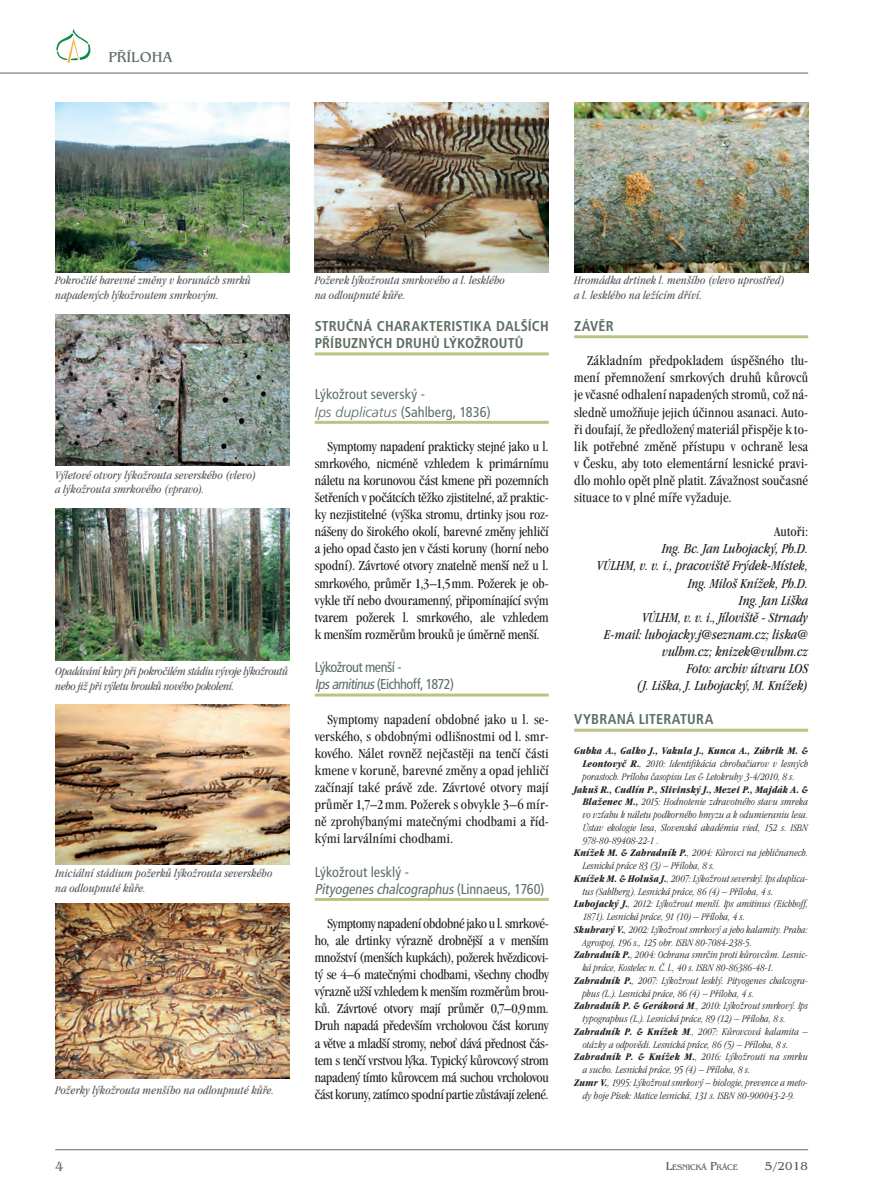
<style>
.page{position:relative;width:872px;height:1195px;background:#fff}
.page>*{position:absolute;margin:0;border:0;box-sizing:border-box;transform-origin:0 0}
.t1{font:15px "Benguiat CE";color:#5b6f62}
.t2{font:condensed 14.25px/17.1px "Garamond CE";letter-spacing:.005em;color:#231f20;text-align:justify}
.t3{font:italic condensed 14.25px/17.1px "Garamond CE";color:#231f20;text-align:right}
.t4{font:condensed 14.25px/17.1px "Frutiger CE";color:#5b6f62}
.t5{font:700 condensed 14.25px/17.1px "Frutiger CE";letter-spacing:.01em;color:#5b6f62}
.t6{font:condensed 14.25px/17.1px "Frutiger CE";letter-spacing:-.035em;color:#5b6f62}
.t7{font:13.5px "Benguiat CE";color:#5b6f62}
.t8{font:italic condensed 12px/14.4px "Garamond CE";letter-spacing:.01em;color:#57585a}
.t9{font:italic condensed 12px/14.4px "Garamond CE";letter-spacing:-.02em;color:#57585a}
.t10{font:12px "Benguiat CE";color:#4c5963}
.t11{font:italic 300 condensed 10.5px/12.8px "Garamond CE";letter-spacing:.015em;color:#231f20;text-align:justify}
.t12{font:italic 700 condensed 10.5px "Garamond CE";letter-spacing:.01em;color:#231f20}
.t13{font:8.4px "Benguiat CE";letter-spacing:-.03em;color:#4c5963}
.s1{font-weight:300;font-style:italic;font-stretch:normal}
.s2{font-style:italic}
.s3{font-weight:700}
.s4{font-size:12px}
</style>
<div class="page">
<hr style="left:55px;top:1149px;width:753px;height:1px;background:#5b6f62">
<hr style="left:0;top:73px;width:808px;height:1px;background:#5b6f62">
<svg style="left:56px;top:28px;width:35px;height:35px"></svg>
<hr style="left:574px;top:335px;width:234px;height:3px;background:#bac481">
<hr style="left:574px;top:729px;width:234px;height:3px;background:#bac481">
<hr style="left:315px;top:352px;width:233px;height:3px;background:#bac481">
<hr style="left:315px;top:421px;width:233px;height:3px;background:#bac481">
<hr style="left:315px;top:693px;width:233px;height:3px;background:#bac481">
<hr style="left:315px;top:898px;width:233px;height:3px;background:#bac481">
<img style="left:55px;top:102px;width:234px;height:170px">
<img style="left:55px;top:704px;width:234px;height:160px">
<img style="left:55px;top:315px;width:234px;height:151px">
<img style="left:55px;top:904px;width:234px;height:174px">
<img style="left:55px;top:509px;width:234px;height:151px">
<img style="left:574px;top:102px;width:234px;height:170px">
<img style="left:315px;top:102px;width:233px;height:170px">
<p class="t1" style="left:108px;top:49px;width:65px">Příloha</p>
<p class="t8" style="left:55px;top:274px;width:197px">Pokročilé barevné změny v korunách smrků napadených lýkožroutem smrkovým.</p>
<p class="t8" style="left:55px;top:468px;width:203px">Výletové otvory lýkožrouta severského (vlevo) a lýkožrouta smrkového (vpravo).</p>
<p class="t9" style="left:55px;top:665px;width:234px">Opadávání kůry při pokročilém stádiu vývoje lýkožroutů nebo již při výletu brouků nového pokolení.</p>
<p class="t8" style="left:55px;top:867px;width:219px">Iniciální stádium požerků lýkožrouta severského na odloupnuté kůře.</p>
<p class="t8" style="left:55px;top:1084px;width:220px">Požerky lýkožrouta menšího na odloupnuté kůře.</p>
<p class="t8" style="left:315px;top:274px;width:192px">Požerek lýkožrouta smrkového a l. lesklého na odloupnuté kůře.</p>
<p class="t5" style="left:315px;top:318px;width:235px">STRUČNÁ CHARAKTERISTIKA DALŠÍCH<br>PŘÍBUZNÝCH DRUHŮ LÝKOŽROUTŮ</p>
<p class="t4" style="left:315px;top:386px;width:177px">Lýkožrout severský -<br><span class="s1">Ips duplicatus</span> (Sahlberg, 1836)</p>
<p class="t2" style="left:315px;top:438px;width:235px;text-indent:13px">Symptomy napadení prakticky stejné jako u l. smrkového, nicméně vzhledem k primárnímu náletu na korunovou část kmene při pozemních šetřeních v počátcích těžko zjistitelné, až praktic&shy;ky nezjistitelné (výška stromu, drtinky jsou roz&shy;nášeny do širokého okolí, barevné změny jehličí a jeho opad často jen v části koruny (horní nebo spodní). Závrtové otvory znatelně menší než u l. smrkového, průměr 1,3–1,5mm. Požerek je ob&shy;vykle tří nebo dvouramenný, připomínající svým tvarem požerek l. smrkového, ale vzhledem k menším rozměrům brouků je úměrně menší.</p>
<p class="t6" style="left:315px;top:659px;width:141px">Lýkožrout menší -<br><span class="s2">Ipsamitinus</span>(Eichhoff, 1872)</p>
<p class="t2" style="left:315px;top:711px;width:235px;text-indent:13px">Symptomy napadení obdobné jako u l. se&shy;verského, s obdobnými odlišnostmi od l. smr&shy;kového. Nálet rovněž nejčastěji na tenčí části kmene v koruně, barevné změny a opad jehličí začínají také právě zde. Závrtové otvory mají průměr 1,7–2mm. Požerek s obvykle 3–6 mír&shy;ně zprohýbanými matečnými chodbami a říd&shy;kými larválními chodbami.</p>
<p class="t4" style="left:315px;top:863px;width:231px">Lýkožrout lesklý -<br><span class="s2">Pityogeneschalcographus</span>( L i n n a e u s , 17 6 0 )</p>
<p class="t2" style="left:315px;top:915px;width:235px;text-indent:13px">Symptomy napadení obdobné jako u l. smrkové&shy;ho, ale drtinky výrazně drobnější a v menším množství (menších kupkách), požerek hvězdicovi&shy;tý se 4–6 matečnými chodbami, všechny chodby výrazně užší vzhledem k menším rozměrům brou&shy;ků. Závrtové otvory mají průměr 0,7–0,9mm.<br>Druh napadá především vrcholovou část koruny a větve a mladší stromy, neboť dává přednost čás&shy;tem s tenčí vrstvou lýka. Typický kůrovcový strom napadený tímto kůrovcem má suchou vrcholovou část koruny, zatímco spodní partie zůstávají zelené.</p>
<p class="t8" style="left:574px;top:274px;width:212px">Hromádka drtinek l. menšího (vlevo uprostřed) a l. lesklého na ležícím dříví.</p>
<p class="t5" style="left:574px;top:318px;width:41px">ZÁVĚR</p>
<p class="t2" style="left:574px;top:352px;width:235px;text-indent:13px">Základním předpokladem úspěšného tlu&shy;mení přemnožení smrkových druhů kůrovců je včasné odhalení napadených stromů, což ná&shy;sledně umožňuje jejich účinnou asanaci. Auto&shy;ři doufají, že předložený materiál přispěje k to&shy;lik potřebné změně přístupu v ochraně lesa v Česku, aby toto elementární lesnické pravi&shy;dlo mohlo opět plně platit. Závažnost současné situace to v plné míře vyžaduje.</p>
<p class="t2" style="left:774px;top:523px;width:35px">Autoři:</p>
<p class="t3" style="left:597px;top:541px;width:213px">Ing. Bc. Jan Lubojacký, Ph.D.<br>VÚLHM, v. v. i., pracoviště Frýdek-Místek,<br>Ing. Miloš Knížek, Ph.D.<br>Ing. Jan Liška<br>VÚLHM, v. v. i., Jíloviště - Strnady<br>E-mail: lubojacky.j@seznam.cz; liska@ vulhm.cz; knizek@vulhm.cz<br>Foto: archiv útvaru LOS<br>(J. Liška, J. Lubojacký, M. Knížek)</p>
<p class="t5" style="left:574px;top:711px;width:141px">VYBRANÁ LITERATURA</p>
<p class="t11" style="left:583px;top:745px;width:227px;text-indent:-9px"><span class="s3">Gubka A., Galko J., Vakula J., Kunca A., Zúbrik M. &amp; Leontovyč R.</span>, 2010: Identifikácia chrobačiarov v lesných porastoch. Príloha časopisu Les &amp; Letokruhy 3-4/2010, 8 s.</p>
<p class="t12" style="left:574px;top:784px;width:235px">Jakuš R., Cudlín P., Slivinský J., Mezei P., Majdák A. &amp;</p>
<p class="t11" style="left:583px;top:796px;width:227px"><span class="s3">Blaženec M.,</span> 2015: Hodnotenie zdravotného stavu smreka</p>
<p class="t11" style="left:583px;top:808px;width:227px">vo vzťahu k náletu podkorného hmyzu a k odumieraniu lesa.</p>
<p class="t11" style="left:583px;top:821px;width:227px">Ústav ekologie lesa, Slovenská akadémia vied, 152 s. ISBN</p>
<p class="t11" style="left:583px;top:834px;width:78px">978-80-89408-22-1 .</p>
<p class="t11" style="left:574px;top:847px;width:235px"><span class="s3">Knížek M. &amp; Zahradník P.</span>, 2004: Kůrovci na jehličnanech.</p>
<p class="t11" style="left:583px;top:859px;width:134px">Lesnická práce 83 (3) – Příloha, 8 s.</p>
<p class="t11" style="left:574px;top:872px;width:235px"><span class="s3">Knížek M. &amp; Holuša J.</span>, 2007: Lýkožrout severský. Ips duplica-</p>
<p class="t11" style="left:583px;top:885px;width:192px">tus (Sahlberg). Lesnická práce, 86 (4) – Příloha, 4 s.</p>
<p class="t11" style="left:574px;top:898px;width:235px"><span class="s3">Lubojacký J.</span>, 2012: Lýkožrout menší. Ips amitinus (Eichhoff,</p>
<p class="t11" style="left:583px;top:910px;width:164px">1871). Lesnická práce, 91 (10) – Příloha, 4 s.</p>
<p class="t11" style="left:574px;top:923px;width:235px"><span class="s3">Skuhravý V.</span>, 2002: Lýkožrout smrkový a jeho kalamity. Praha:</p>
<p class="t11" style="left:583px;top:936px;width:171px">Agrospoj, 196 s., 125 obr. ISBN 80-7084-238-5.</p>
<p class="t11" style="left:574px;top:949px;width:235px"><span class="s3">Zahradník P.</span>, 2004: Ochrana smrčin proti kůrovcům. Lesnic-</p>
<p class="t11" style="left:583px;top:961px;width:193px">ká práce, Kostelec n. Č. l., 40 s. ISBN 80-86386-48-1.</p>
<p class="t11" style="left:574px;top:974px;width:235px"><span class="s3">Zahradník P.</span>, 2007: Lýkožrout lesklý. Pityogenes chalcogra-</p>
<p class="t11" style="left:583px;top:987px;width:173px">phus (L.). Lesnická práce, 86 (4) – Příloha, 4 s.</p>
<p class="t11" style="left:574px;top:1000px;width:235px"><span class="s3">Zahradník P. &amp; Geráková M</span>., 2010: Lýkožrout smrkový. Ips</p>
<p class="t11" style="left:583px;top:1012px;width:205px">typographus (L.). Lesnická práce, 89 (12) – Příloha, 8 s.</p>
<p class="t11" style="left:574px;top:1025px;width:235px"><span class="s3">Zahradník P. &amp; Knížek M</span>., 2007: Kůrovcová kalamita –</p>
<p class="t11" style="left:583px;top:1038px;width:207px">otázky a odpovědi. Lesnická práce, 86 (5) – Příloha, 8 s.</p>
<p class="t11" style="left:574px;top:1051px;width:235px"><span class="s3">Zahradník P. &amp; Knížek M.</span>, 2016: Lýkožrouti na smrku</p>
<p class="t11" style="left:583px;top:1063px;width:169px">a sucho. Lesnická práce, 95 (4) – Příloha, 8 s.</p>
<p class="t11" style="left:574px;top:1076px;width:235px"><span class="s3">Zumr V.</span>, 1995: Lýkožrout smrkový – biologie, prevence a meto-</p>
<p class="t11" style="left:583px;top:1089px;width:214px">dy boje Písek: Matice lesnická, 131 s. ISBN 80-900043-2-9.</p>
<p class="t7" style="left:55px;top:1159px;width:10px">4</p>
<p class="t13" style="left:666px;top:1162px;width:74px"><span class="s4">L</span>ESNICKÁ <span class="s4">P</span>RÁCE</p>
<p class="t10" style="left:764px;top:1159px;width:45px">5/2018</p>
</div>
